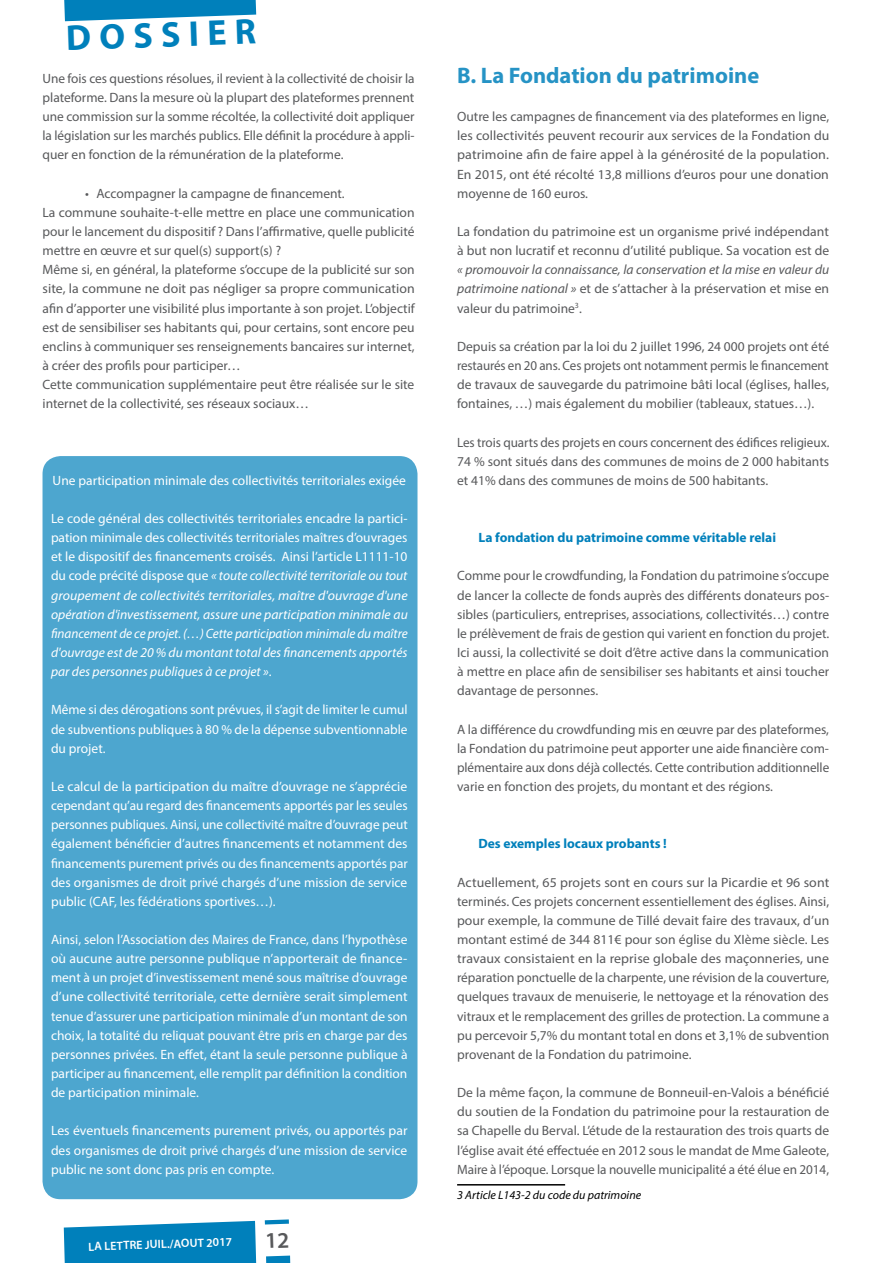
<style>
.page{position:relative;width:893px;height:1263px;background:#fff}
.page>*{position:absolute;margin:0;border:0;box-sizing:border-box;transform-origin:0 0}
.t1{font:700 36px "Myriad Pro";color:#0080bb}
.t2{font:700 22.5px "Myriad Pro";color:#2693c5}
.t3{font:13.5px/19.2px "Myriad Pro";color:#58595b;text-align:justify}
.t4{font:13.5px/19.2px "Myriad Pro";color:#fff;text-align:justify}
.t5{font:italic 13.5px/19.2px "Myriad Pro";color:#fff;text-align:justify}
.t6{font:italic 13.5px/19.2px "Myriad Pro";color:#58595b;text-align:justify}
.t7{font:700 13.5px "Myriad Pro";color:#0080bb}
.t8{font:italic 12px "Myriad Pro";color:#000}
.t9{font:600 12px "Myriad Pro";color:#fff}
.s1{font-style:normal}
</style>
<div class="page">
<svg style="left:265px;top:1219px;width:24px;height:5px"></svg>
<svg style="left:266px;top:1255px;width:24px;height:8px"></svg>
<svg style="left:64px;top:1221px;width:193px;height:42px;background:#158ac0"></svg>
<svg style="left:64px;top:0;width:192px;height:21px;background:#2692c5"></svg>
<hr style="left:457px;top:1184px;width:108px;height:1px;background:#000">
<div style="left:43px;top:456px;width:374px;height:743px;background:#4da6cf;border-radius:18px"></div>
<h1 class="t1" style="left:65px;top:15px;width:192px;rotate:-2deg">DOSSIER</h1>
<p class="t3" style="left:43px;top:69px;width:374px">Une fois ces questions résolues, il revient à la collectivité de choisir la plateforme. Dans la mesure où la plupart des plateformes prennent une commission sur la somme récoltée, la collectivité doit appliquer la législation sur les marchés publics. Elle définit la procédure à appli&shy;quer en fonction de la rémunération de la plateforme.</p>
<p class="t3" style="left:43px;top:183px;width:374px;text-align:left;text-indent:43px">• Accompagner la campagne de financement.<br>La commune souhaite-t-elle mettre en place une communication pour le lancement du dispositif ? Dans l’affirmative, quelle publicité mettre en œuvre et sur quel(s) support(s) ?<br>Même si, en général, la plateforme s’occupe de la publicité sur son site, la commune ne doit pas négliger sa propre communication afin d’apporter une visibilité plus importante à son projet. L’objectif est de sensibiliser ses habitants qui, pour certains, sont encore peu enclins à communiquer ses renseignements bancaires sur internet, à créer des profils pour participer…<br>Cette communication supplémentaire peut être réalisée sur le site internet de la collectivité, ses réseaux sociaux…</p>
<p class="t4" style="left:53px;top:470px;width:355px">Une participation minimale des collectivités territoriales exigée</p>
<p class="t5" style="left:51px;top:509px;width:358px"><span class="s1">Le code général des collectivités territoriales encadre la partici&shy;pation minimale des collectivités territoriales maîtres d’ouvrages et le dispositif des financements croisés. Ainsi l’article L1111-10 du code précité dispose que</span> « toute collectivité territoriale ou tout groupement de collectivités territoriales, maître d'ouvrage d'une opération d'investissement, assure une participation minimale au financement de ce projet. (…) Cette participation minimale du maître d'ouvrage est de 20 % du montant total des financements apportés par des personnes publiques à ce projet »<span class="s1">.</span></p>
<p class="t4" style="left:51px;top:700px;width:358px">Même si des dérogations sont prévues, il s’agit de limiter le cumul de subventions publiques à 80 % de la dépense subventionnable du projet.</p>
<p class="t4" style="left:51px;top:777px;width:358px">Le calcul de la participation du maître d’ouvrage ne s’apprécie cependant qu’au regard des financements apportés par les seules personnes publiques. Ainsi, une collectivité maître d’ouvrage peut également bénéficier d’autres financements et notamment des financements purement privés ou des financements apportés par des organismes de droit privé chargés d’une mission de service public (CAF, les fédérations sportives…).</p>
<p class="t4" style="left:51px;top:930px;width:358px">Ainsi, selon l’Association des Maires de France, dans l’hypothèse où aucune autre personne publique n’apporterait de finance&shy;ment à un projet d’investissement mené sous maîtrise d’ouvrage d’une collectivité territoriale, cette dernière serait simplement tenue d’assurer une participation minimale d’un montant de son choix, la totalité du reliquat pouvant être pris en charge par des personnes privées. En effet, étant la seule personne publique à participer au financement, elle remplit par définition la condition de participation minimale.</p>
<p class="t4" style="left:51px;top:1121px;width:358px">Les éventuels financements purement privés, ou apportés par des organismes de droit privé chargés d’une mission de service public ne sont donc pas pris en compte.</p>
<p class="t9" style="left:88px;top:1239px;width:145px;rotate:-2deg">LA LETTRE JUIL./AOUT 2017</p>
<h2 class="t2" style="left:457px;top:61px;width:304px">B. La Fondation du patrimoine</h2>
<p class="t3" style="left:457px;top:107px;width:374px">Outre les campagnes de financement via des plateformes en ligne, les collectivités peuvent recourir aux services de la Fondation du patrimoine afin de faire appel à la générosité de la population.<br>En 2015, ont été récolté 13,8 millions d’euros pour une donation moyenne de 160 euros.</p>
<p class="t3" style="left:457px;top:222px;width:374px">La fondation du patrimoine est un organisme privé indépendant à but non lucratif et reconnu d’utilité publique. Sa vocation est de</p>
<p class="t6" style="left:457px;top:260px;width:374px">« promouvoir la connaissance, la conservation et la mise en valeur du patrimoine national » <span class="s1">et de s’attacher à la préservation et mise en valeur du patrimoine</span><sup>3</sup><span class="s1">.</span></p>
<p class="t3" style="left:457px;top:336px;width:374px">Depuis sa création par la loi du 2 juillet 1996, 24 000 projets ont été restaurés en 20 ans. Ces projets ont notamment permis le financement de travaux de sauvegarde du patrimoine bâti local (églises, halles, fontaines, …) mais également du mobilier (tableaux, statues…).</p>
<p class="t3" style="left:457px;top:432px;width:374px">Les trois quarts des projets en cours concernent des édifices religieux.<br>74 % sont situés dans des communes de moins de 2 000 habitants et 41% dans des communes de moins de 500 habitants.</p>
<p class="t7" style="left:478px;top:529px;width:299px">La fondation du patrimoine comme véritable relai</p>
<p class="t3" style="left:457px;top:566px;width:374px">Comme pour le crowdfunding, la Fondation du patrimoine s’occupe de lancer la collecte de fonds auprès des différents donateurs pos&shy;sibles (particuliers, entreprises, associations, collectivités…) contre le prélèvement de frais de gestion qui varient en fonction du projet.<br>Ici aussi, la collectivité se doit d’être active dans la communication à mettre en place afin de sensibiliser ses habitants et ainsi toucher davantage de personnes.</p>
<p class="t3" style="left:457px;top:719px;width:374px">A la différence du crowdfunding mis en œuvre par des plateformes, la Fondation du patrimoine peut apporter une aide financière com&shy;plémentaire aux dons déjà collectés. Cette contribution additionnelle varie en fonction des projets, du montant et des régions.</p>
<p class="t7" style="left:478px;top:835px;width:190px">Des exemples locaux probants !</p>
<p class="t3" style="left:457px;top:872px;width:374px">Actuellement, 65 projets sont en cours sur la Picardie et 96 sont terminés. Ces projets concernent essentiellement des églises. Ainsi, pour exemple, la commune de Tillé devait faire des travaux, d’un montant estimé de 344 811€ pour son église du XIème siècle. Les travaux consistaient en la reprise globale des maçonneries, une réparation ponctuelle de la charpente, une révision de la couverture, quelques travaux de menuiserie, le nettoyage et la rénovation des vitraux et le remplacement des grilles de protection. La commune a pu percevoir 5,7% du montant total en dons et 3,1% de subvention provenant de la Fondation du patrimoine.</p>
<p class="t3" style="left:457px;top:1083px;width:374px">De la même façon, la commune de Bonneuil-en-Valois a bénéficié du soutien de la Fondation du patrimoine pour la restauration de sa Chapelle du Berval. L’étude de la restauration des trois quarts de l’église avait été effectuée en 2012 sous le mandat de Mme Galeote, Maire à l’époque. Lorsque la nouvelle municipalité a été élue en 2014,</p>
<p class="t8" style="left:457px;top:1188px;width:186px">3 Article L143-2 du code du patrimoine</p>
</div>
